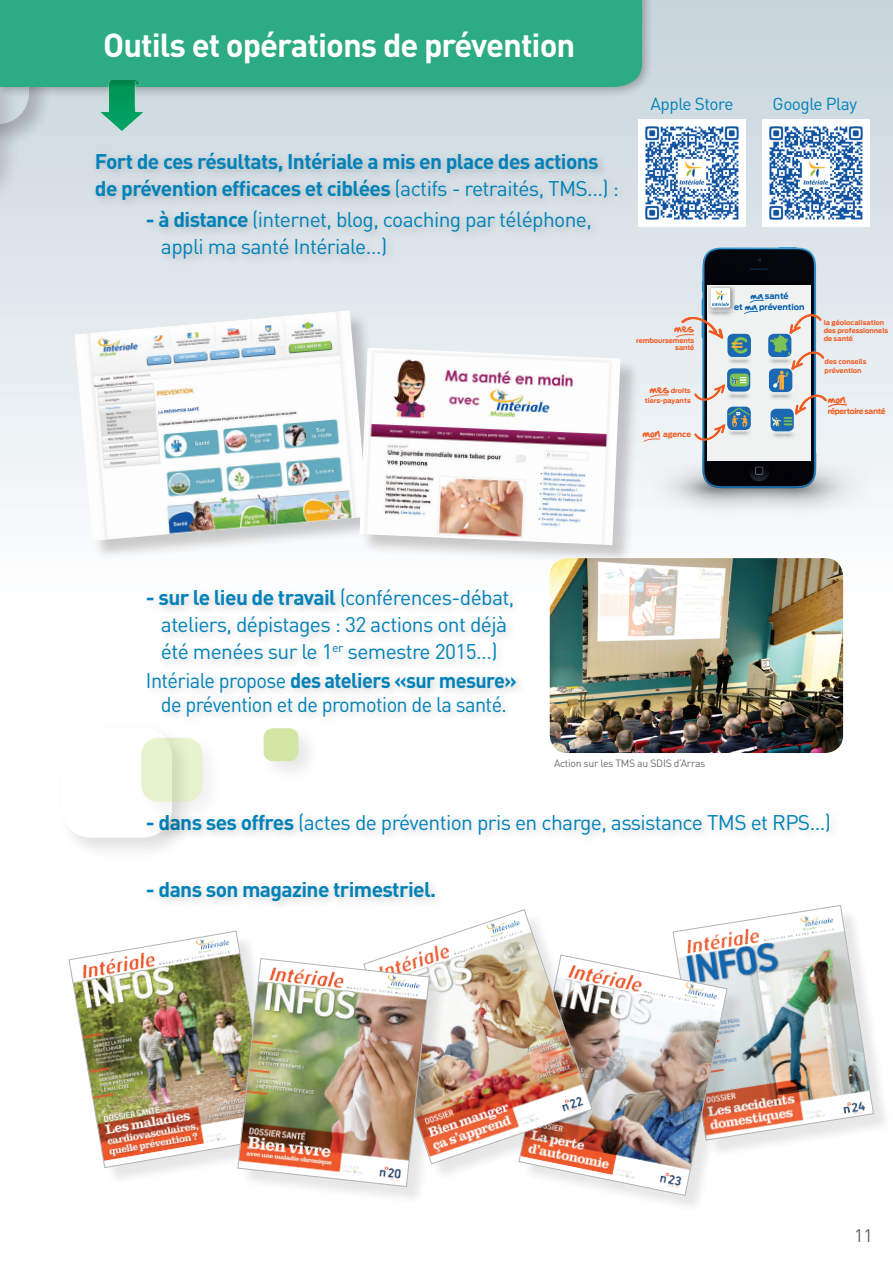
<style>
.page{position:relative;width:893px;height:1263px;background:#fff}
.page>*{position:absolute;margin:0;border:0;box-sizing:border-box;transform-origin:0 0}
.t1{font:700 32.85px "DIN";letter-spacing:-.03em;color:#fff}
.t2{font:21px/27.5px "DIN";letter-spacing:-.03em;color:#0082b9}
.t3{font:700 21px/27px "DIN";letter-spacing:-.03em;color:#0082b9}
.t4{font:21px "DIN";letter-spacing:-.03em;color:#0082b9;scale:.95 1}
.t5{font:18px "DIN";color:#636366}
.t6{font:17.25px "DIN";letter-spacing:-.03em;color:#0082b9}
.t7{font:11.25px "Hand Of Sean";letter-spacing:-.04em;color:#f25b21}
.t8{font:10.5px "DIN";letter-spacing:-.03em;color:#6c6d70}
.t9{font:700 8.1px/10.9px "Antenna";color:#015dab;text-align:center}
.t10{font:700 7.5px "Antenna";letter-spacing:-.04em;color:#f25b21}
.t11{font:700 6.6px/7.9px "Antenna";color:#f25b21;text-align:right}
.s1{font-weight:400}
.s2{font-weight:700}
.s3{font-family:"Hand Of Sean";font-weight:400;font-size:11.25px}
.s4{font-family:"Hand Of Sean";font-weight:400;font-size:9.6px}
</style>
<div class="page">
<div style="left:0;top:0;width:893px;height:601px;background:linear-gradient(to bottom,#c6d3dc,#fdfefe)"></div>
<svg style="left:0;top:0;width:1px;height:1263px"></svg>
<div style="left:0;top:53px;width:21px;height:158px;background:#231f20;opacity:.24"></div>
<div style="left:0;top:0;width:52px;height:148px;background:#231f20;opacity:.24"></div>
<svg style="left:0;top:99px;width:29px;height:25px"></svg>
<div style="left:0;top:0;width:654px;height:99px;background:#231f20;opacity:.3"></div>
<div style="left:0;top:0;width:642px;height:87px;background:#2dac83"></div>
<div style="left:91px;top:148px;width:537px;height:121px;background:#231f20;opacity:.22"></div>
<div style="left:142px;top:808px;width:698px;height:37px;background:#fbfbfb"></div>
<div style="left:142px;top:877px;width:304px;height:35px;background:#231f20;opacity:.22"></div>
<img style="left:614px;top:213px;width:256px;height:310px">
<div style="left:708px;top:285px;width:103px;height:175px;background:#f0f2f2"></div>
<svg style="left:650px;top:394px;width:19px;height:3px"></svg>
<svg style="left:694px;top:384px;width:31px;height:17px"></svg>
<svg style="left:694px;top:424px;width:31px;height:17px"></svg>
<svg style="left:789px;top:314px;width:32px;height:20px"></svg>
<svg style="left:791px;top:351px;width:33px;height:19px"></svg>
<svg style="left:795px;top:394px;width:52px;height:21px"></svg>
<svg style="left:643px;top:438px;width:18px;height:4px"></svg>
<svg style="left:675px;top:317px;width:48px;height:22px"></svg>
<svg style="left:749px;top:300px;width:15px;height:3px"></svg>
<svg style="left:744px;top:311px;width:14px;height:3px"></svg>
<img style="left:727px;top:368px;width:23px;height:21px">
<img style="left:723px;top:389px;width:27px;height:11px">
<img style="left:768px;top:334px;width:23px;height:20px">
<img style="left:769px;top:354px;width:24px;height:11px">
<img style="left:769px;top:368px;width:23px;height:21px">
<img style="left:769px;top:389px;width:23px;height:10px">
<img style="left:771px;top:409px;width:23px;height:19px">
<img style="left:771px;top:428px;width:23px;height:10px">
<img style="left:727px;top:407px;width:24px;height:19px">
<img style="left:724px;top:426px;width:27px;height:11px">
<img style="left:727px;top:334px;width:24px;height:20px">
<img style="left:728px;top:354px;width:23px;height:10px">
<img style="left:705px;top:306px;width:26px;height:11px">
<svg style="left:708px;top:286px;width:27px;height:27px"></svg>
<div style="left:711px;top:288px;width:19px;height:20px;background:#fff;border-radius:2px"></div>
<svg style="left:712px;top:290px;width:17px;height:16px"></svg>
<img style="left:639px;top:120px;width:107px;height:107px">
<img style="left:762px;top:120px;width:107px;height:107px">
<img style="left:550px;top:558px;width:293px;height:195px">
<img style="left:100px;top:80px;width:43px;height:50px">
<div style="left:76px;top:312px;width:311px;height:248px;background:#231f20;opacity:.22"></div>
<img style="left:74px;top:310px;width:294px;height:231px">
<div style="left:361px;top:349px;width:279px;height:216px;background:#231f20;opacity:.22"></div>
<img style="left:359px;top:348px;width:261px;height:197px">
<div style="left:675px;top:908px;width:217px;height:251px;background:#231f20;opacity:.11"></div>
<img style="left:672px;top:905px;width:202px;height:236px">
<div style="left:521px;top:957px;width:225px;height:257px;background:#231f20;opacity:.11"></div>
<img style="left:521px;top:954px;width:207px;height:242px">
<div style="left:366px;top:912px;width:245px;height:270px;background:#231f20;opacity:.11"></div>
<img style="left:363px;top:909px;width:230px;height:256px">
<div style="left:71px;top:933px;width:219px;height:253px;background:#231f20;opacity:.11"></div>
<img style="left:68px;top:930px;width:205px;height:238px">
<div style="left:240px;top:960px;width:208px;height:245px;background:#231f20;opacity:.11"></div>
<img style="left:237px;top:958px;width:193px;height:229px">
<div style="left:142px;top:584px;width:385px;height:143px;background:#fafafa"></div>
<div style="left:56px;top:722px;width:139px;height:139px;background:#231f20;opacity:.24"></div>
<div style="left:62px;top:727px;width:110px;height:111px;background:#fff;border-radius:29px"></div>
<div style="left:136px;top:732px;width:90px;height:93px;background:#231f20;opacity:.24"></div>
<svg style="left:141px;top:738px;width:62px;height:63px;fill:#e7f2ce"></svg>
<div style="left:259px;top:723px;width:63px;height:61px;background:#231f20;opacity:.24"></div>
<div style="left:264px;top:728px;width:34px;height:33px;background:#d3e7a4;border-radius:9px"></div>
<h1 class="t1" style="left:103px;top:24px;width:474px">Outils et opérations de prévention</h1>
<p class="t3" style="left:95px;top:147px;width:525px">Fort de ces résultats, Intériale a mis en place des actions de prévention efficaces et ciblées <span class="s1">(actifs - retraités, TMS...) :</span></p>
<p class="t2" style="left:161px;top:206px;width:432px;line-height:27px;text-indent:-15px"><span class="s2">- à distance</span> (internet, blog, coaching par téléphone, appli ma santé Intériale…)</p>
<p class="t6" style="left:651px;top:93px;width:84px">Apple Store</p>
<p class="t6" style="left:773px;top:93px;width:86px">Google Play</p>
<p class="t7" style="left:674px;top:318px;width:22px">mes</p>
<p class="t11" style="left:636px;top:337px;width:60px;line-height:6.6px">remboursements santé</p>
<p class="t11" style="left:645px;top:386px;width:47px;line-height:9.1px"><span class="s3">mes</span> droits tiers-payants</p>
<p class="t10" style="left:642px;top:430px;width:50px"><span class="s3">mon</span> agence</p>
<p class="t9" style="left:734px;top:291px;width:72px"><span class="s4">ma</span> santé<br>et <span class="s4">ma</span> prévention</p>
<p class="t11" style="left:824px;top:319px;width:66px;text-align:left">la géolocalisation des professionnels de santé</p>
<p class="t11" style="left:825px;top:357px;width:43px;line-height:8.9px;text-align:left">des conseils prévention</p>
<p class="t7" style="left:828px;top:388px;width:20px">mon</p>
<p class="t10" style="left:828px;top:406px;width:59px">répertoire santé</p>
<p class="t2" style="left:146px;top:584px;width:372px;text-align:center"><span class="s2">- sur le lieu de travail</span> (conférences-débat, ateliers, dépistages : 32 actions ont déjà été menées sur le 1<sup>er</sup> semestre 2015…)<br>Intériale propose <span class="s2">des ateliers «sur mesure»</span></p>
<p class="t4" style="left:161px;top:691px;width:366px">de prévention et de promotion de la santé.</p>
<p class="t8" style="left:554px;top:757px;width:153px">Action sur les TMS au SDIS d’Arras</p>
<p class="t2" style="left:146px;top:808px;width:687px"><span class="s2">- dans ses offres</span> (actes de prévention pris en charge, assistance TMS et RPS...)</p>
<p class="t3" style="left:146px;top:875px;width:292px">- dans son magazine trimestriel.</p>
<p class="t5" style="left:854px;top:1224px;width:20px">11</p>
</div>
